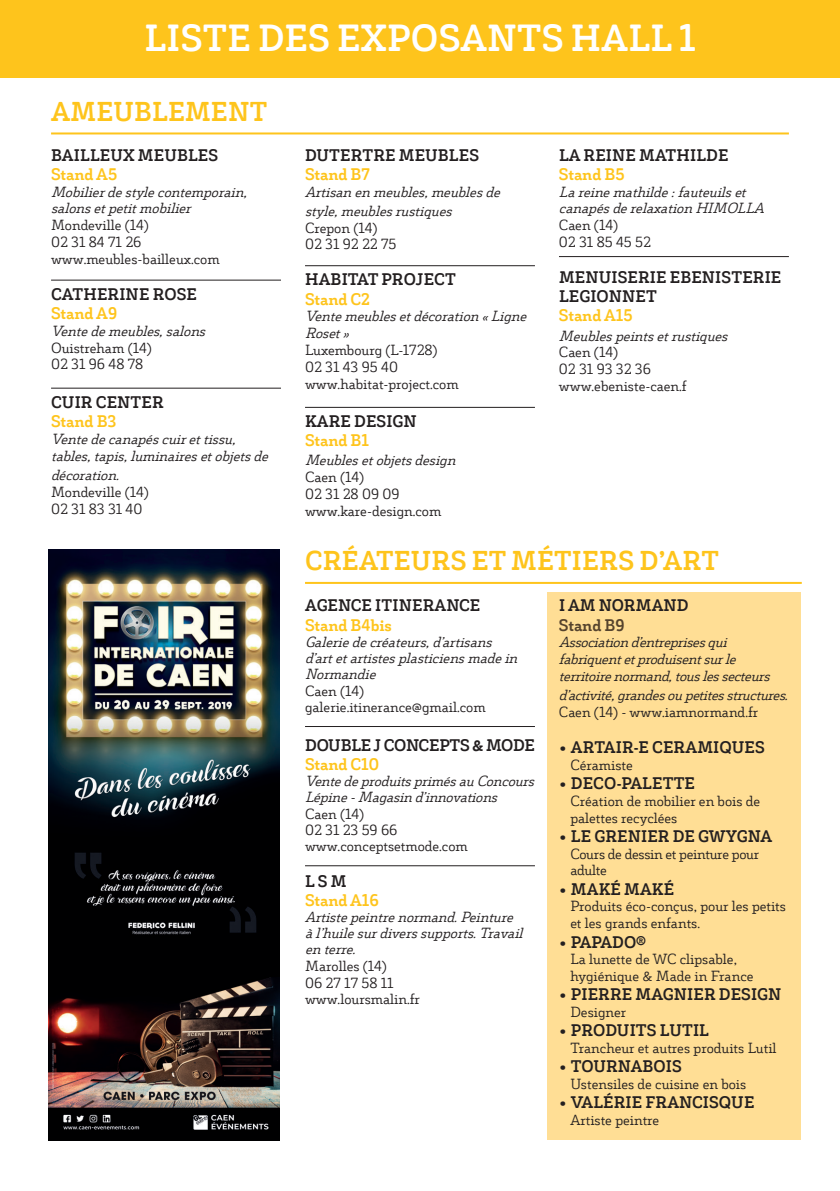
<style>
.page{position:relative;width:840px;height:1191px;background:#fff}
.page>*{position:absolute;margin:0;border:0;box-sizing:border-box;transform-origin:0 0}
.t1{font:900 36px "Decour Soft";letter-spacing:.01em;color:#fff}
.t2{font:900 26px "Decour Soft";letter-spacing:.01em;color:#fec41c}
.t3{font:900 16px/19.2px "Decour Soft";letter-spacing:.01em;color:#231f20}
.t4{font:900 16px "Decour Soft";color:#fec41c}
.t5{font:900 16px "Decour Soft";letter-spacing:-.01em;color:#231f20}
.t6{font:900 16px "Decour Soft";color:#55432d}
.t7{font:italic 14px/16.8px "Decour Soft";color:#231f20}
.t8{font:14px/16.8px "Decour Soft";color:#231f20}
.t9{font:14px/16.8px "Decour Soft";letter-spacing:-.02em;color:#231f20}
.s1{font-weight:400;font-size:20px}
</style>
<div class="page">
<div style="left:0;top:0;width:839px;height:77px;background:#fec41c"></div>
<hr style="left:51px;top:280px;width:230px;height:1px;background:#231f20">
<hr style="left:51px;top:388px;width:230px;height:1px;background:#231f20">
<hr style="left:305px;top:265px;width:229px;height:1px;background:#231f20">
<hr style="left:305px;top:407px;width:229px;height:1px;background:#231f20">
<hr style="left:558px;top:256px;width:230px;height:1px;background:#231f20">
<hr style="left:51px;top:132px;width:737px;height:2px;background:#fec41c">
<div style="left:546px;top:593px;width:254px;height:547px;background:#ffde95"></div>
<hr style="left:305px;top:726px;width:229px;height:1px;background:#231f20">
<hr style="left:305px;top:865px;width:229px;height:1px;background:#231f20">
<hr style="left:305px;top:582px;width:496px;height:2px;background:#fec41c">
<img style="left:48px;top:550px;width:231px;height:590px">
<p class="t1" style="left:144px;top:15px;width:552px">LISTE DES EXPOSANTS HALL 1</p>
<p class="t2" style="left:51px;top:95px;width:217px">AMEUBLEMENT</p>
<p class="t3" style="left:51px;top:145px;width:168px">BAILLEUX MEUBLES</p>
<p class="t4" style="left:51px;top:164px;width:68px">Stand A5</p>
<p class="t7" style="left:51px;top:183px;width:201px">Mobilierdestylecontemporain, salonsetpetitmobilier</p>
<p class="t8" style="left:51px;top:217px;width:99px">Mondeville (14)</p>
<p class="t8" style="left:51px;top:233px;width:92px">02 31 84 71 26</p>
<p class="t8" style="left:51px;top:250px;width:170px">www.meubles-bailleux.com</p>
<p class="t3" style="left:51px;top:284px;width:147px">CATHERINE ROSE</p>
<p class="t4" style="left:51px;top:303px;width:68px">Stand A9</p>
<p class="t7" style="left:51px;top:322px;width:160px">Ventedemeubles,salons</p>
<p class="t8" style="left:51px;top:339px;width:102px">Ouistreham (14)</p>
<p class="t8" style="left:51px;top:356px;width:94px">02 31 96 48 78</p>
<p class="t3" style="left:51px;top:392px;width:114px">CUIR CENTER</p>
<p class="t4" style="left:51px;top:411px;width:67px">Stand B3</p>
<p class="t7" style="left:51px;top:430px;width:222px">Ventedecanapéscuirettissu, tables,tapis,luminairesetobjetsde</p>
<p class="t7" style="left:51px;top:466px;width:74px">décoration.</p>
<p class="t8" style="left:51px;top:483px;width:99px">Mondeville (14)</p>
<p class="t8" style="left:51px;top:500px;width:93px">02 31 83 31 40</p>
<p class="t3" style="left:305px;top:145px;width:175px">DUTERTRE MEUBLES</p>
<p class="t4" style="left:305px;top:164px;width:66px">Stand B7</p>
<p class="t7" style="left:305px;top:182px;width:201px;line-height:19.2px">Artisan en meubles,meublesde style,meublesrustiques</p>
<p class="t8" style="left:305px;top:219px;width:74px">Crepon (14)</p>
<p class="t8" style="left:305px;top:236px;width:93px">02 31 92 22 75</p>
<p class="t3" style="left:305px;top:270px;width:152px">HABITAT PROJECT</p>
<p class="t4" style="left:305px;top:288px;width:67px">Stand C2</p>
<p class="t7" style="left:305px;top:308px;width:227px">Ventemeublesetdécoration «Ligne<br>Roset»</p>
<p class="t8" style="left:305px;top:341px;width:134px">Luxembourg (L-1728)</p>
<p class="t8" style="left:305px;top:358px;width:94px">02 31 43 95 40</p>
<p class="t8" style="left:305px;top:375px;width:155px">www.habitat-project.com</p>
<p class="t3" style="left:305px;top:411px;width:113px">KARE DESIGN</p>
<p class="t4" style="left:305px;top:430px;width:65px">Stand B1</p>
<p class="t7" style="left:305px;top:452px;width:156px">Meublesetobjetsdesign</p>
<p class="t8" style="left:305px;top:469px;width:61px">Caen (14)</p>
<p class="t8" style="left:305px;top:485px;width:96px">02 31 28 09 09</p>
<p class="t8" style="left:305px;top:502px;width:138px">www.kare-design.com</p>
<p class="t3" style="left:558px;top:145px;width:171px">LA REINE MATHILDE</p>
<p class="t4" style="left:558px;top:164px;width:67px">Stand B5</p>
<p class="t7" style="left:558px;top:183px;width:210px">Lareinemathilde:fauteuilset canapésderelaxation HIMOLLA</p>
<p class="t8" style="left:558px;top:217px;width:61px">Caen (14)</p>
<p class="t8" style="left:558px;top:233px;width:93px">02 31 85 45 52</p>
<p class="t3" style="left:558px;top:267px;width:224px">MENUISERIE EBENISTERIE<br>LEGIONNET</p>
<p class="t4" style="left:558px;top:305px;width:75px">Stand A15</p>
<p class="t7" style="left:558px;top:327px;width:174px">Meublespeintsetrustiques</p>
<p class="t8" style="left:558px;top:344px;width:61px">Caen (14)</p>
<p class="t8" style="left:558px;top:361px;width:93px">02 31 93 32 36</p>
<p class="t8" style="left:558px;top:377px;width:129px">www.ebeniste-caen.f</p>
<p class="t2" style="left:305px;top:544px;width:415px">CRÉATEURS ET MÉTIERS D’ART</p>
<p class="t3" style="left:305px;top:596px;width:177px">AGENCE ITINERANCE</p>
<p class="t4" style="left:305px;top:614px;width:88px">Stand B4bis</p>
<p class="t7" style="left:305px;top:633px;width:218px">Galeriedecréateurs,d’artisans d’artetartistesplasticiensmadein<br>Normandie</p>
<p class="t8" style="left:305px;top:682px;width:61px">Caen (14)</p>
<p class="t8" style="left:305px;top:698px;width:182px">galerie.itinerance@gmail.com</p>
<p class="t5" style="left:305px;top:734px;width:231px">DOUBLE J CONCEPTS &amp; MODE</p>
<p class="t4" style="left:305px;top:753px;width:75px">Stand C10</p>
<p class="t7" style="left:305px;top:772px;width:235px;line-height:16px">VentedeproduitsprimésauConcours<br>Lépine-Magasind’innovations</p>
<p class="t8" style="left:305px;top:805px;width:61px">Caen (14)</p>
<p class="t8" style="left:305px;top:822px;width:94px">02 31 23 59 66</p>
<p class="t8" style="left:305px;top:838px;width:164px">www.conceptsetmode.com</p>
<p class="t3" style="left:305px;top:871px;width:43px">L S M</p>
<p class="t4" style="left:305px;top:889px;width:75px">Stand A16</p>
<p class="t7" style="left:305px;top:908px;width:223px;line-height:16px">Artistepeintrenormand.Peinture àl’huilesurdiverssupports.Travail en terre.</p>
<p class="t8" style="left:305px;top:957px;width:83px">Marolles (14)</p>
<p class="t8" style="left:305px;top:974px;width:90px">06 27 17 58 11</p>
<p class="t8" style="left:305px;top:990px;width:116px">www.loursmalin.fr</p>
<p class="t3" style="left:558px;top:596px;width:131px">I AM NORMAND</p>
<p class="t6" style="left:558px;top:614px;width:67px">Stand B9</p>
<p class="t7" style="left:558px;top:634px;width:216px">Associationd’entreprisesqui fabriquentetproduisentsurle territoirenormand,touslessecteurs</p>
<p class="t7" style="left:558px;top:686px;width:234px">d’activité,grandesoupetitesstructures.</p>
<p class="t8" style="left:558px;top:703px;width:201px">Caen (14) - www.iamnormand.fr</p>
<p class="t3" style="left:558px;top:737px;width:207px"><span class="s1">•</span> ARTAIR-E CERAMIQUES</p>
<p class="t8" style="left:570px;top:756px;width:64px">Céramiste</p>
<p class="t3" style="left:558px;top:773px;width:137px"><span class="s1">•</span> DECO-PALETTE</p>
<p class="t8" style="left:570px;top:792px;width:191px">Création de mobilier en bois de palettes recyclées</p>
<p class="t3" style="left:558px;top:826px;width:215px"><span class="s1">•</span> LE GRENIER DE GWYGNA</p>
<p class="t9" style="left:570px;top:845px;width:190px">Cours de dessin et peinture pour adulte</p>
<p class="t3" style="left:558px;top:879px;width:117px"><span class="s1">•</span> MAKÉ MAKÉ</p>
<p class="t8" style="left:570px;top:898px;width:217px">Produits éco-conçus, pour les petits et les grands enfants.</p>
<p class="t3" style="left:558px;top:932px;width:88px"><span class="s1">•</span> PAPADO®</p>
<p class="t8" style="left:570px;top:950px;width:184px">La lunette de WC clipsable, hygiénique &amp; Made in France</p>
<p class="t3" style="left:558px;top:984px;width:224px"><span class="s1">•</span> PIERRE MAGNIER DESIGN</p>
<p class="t8" style="left:570px;top:1003px;width:57px">Designer</p>
<p class="t3" style="left:558px;top:1020px;width:151px"><span class="s1">•</span> PRODUITS LUTIL</p>
<p class="t8" style="left:570px;top:1039px;width:207px">Trancheur et autres produits Lutil</p>
<p class="t3" style="left:558px;top:1056px;width:124px"><span class="s1">•</span> TOURNABOIS</p>
<p class="t8" style="left:570px;top:1075px;width:177px">Ustensiles de cuisine en bois</p>
<p class="t3" style="left:558px;top:1092px;width:197px"><span class="s1">•</span> VALÉRIE FRANCISQUE</p>
<p class="t8" style="left:570px;top:1111px;width:90px">Artiste peintre</p>
</div>
